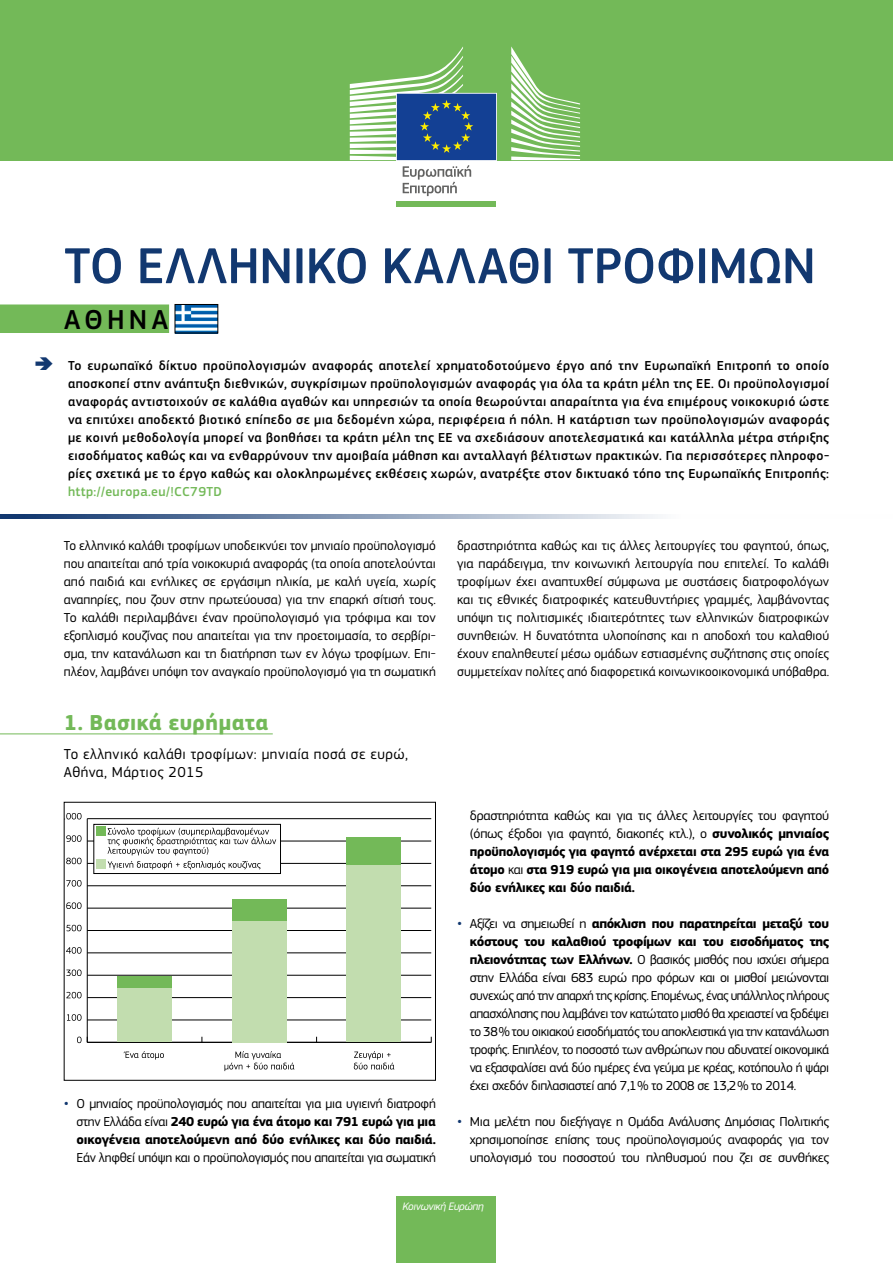
<style>
.page{position:relative;width:893px;height:1263px;background:#fff}
.page>*{position:absolute;margin:0;border:0;box-sizing:border-box;transform-origin:0 0}
.Header_1{font:500 52.5px "EC Square Sans Pro";letter-spacing:-.01em;color:#123870}
.Pays{font:500 28.5px "EC Square Sans Pro";color:#000}
.Header_2{font:700 22.5px "EC Square Sans Pro";letter-spacing:.015em;color:#73b958}
.Table_Header{font:15px/18px "EC Square Sans Pro";letter-spacing:.03em;color:#000}
.Body{font:13.5px/18px "EC Square Sans Pro";letter-spacing:-.02em;color:#000;text-align:justify}
.t1{font:500 13.5px/18px "EC Square Sans Pro";letter-spacing:.03em;color:#000;text-align:justify}
.t2{font:700 13.5px/18px "EC Square Sans Pro";letter-spacing:-.02em;color:#000;text-align:justify}
.t3{font:italic 11.25px "EC Square Sans Pro";letter-spacing:-.03em;color:#fff}
.s1{color:#73b958}
.s2{font-size:18px;color:#123870}
.s3{font-weight:700}
.s4{font-weight:400}
</style>
<div class="page">
<div style="left:397px;top:1196px;width:99px;height:67px;background:#73b958"></div>
<div style="left:397px;top:201px;width:99px;height:6px;background:#73b958"></div>
<div style="left:0;top:0;width:893px;height:160px;background:#73b958"></div>
<svg style="left:0;top:515px;width:658px;height:4px;background:#7f93b1"></svg>
<svg style="left:511px;top:46px;width:69px;height:114px"></svg>
<svg style="left:350px;top:46px;width:147px;height:151px"></svg>
<div style="left:0;top:304px;width:169px;height:29px;background:#73b958"></div>
<hr style="left:0;top:734px;width:273px;height:1px;background:#73b958">
<svg style="left:77px;top:1036px;width:10px;height:7px"></svg>
<svg style="left:67px;top:1014px;width:15px;height:7px"></svg>
<svg style="left:66px;top:992px;width:16px;height:6px"></svg>
<svg style="left:66px;top:969px;width:16px;height:7px"></svg>
<svg style="left:66px;top:947px;width:16px;height:7px"></svg>
<svg style="left:66px;top:925px;width:16px;height:6px"></svg>
<svg style="left:66px;top:902px;width:16px;height:7px"></svg>
<svg style="left:66px;top:880px;width:16px;height:6px"></svg>
<svg style="left:66px;top:858px;width:16px;height:6px"></svg>
<svg style="left:66px;top:835px;width:16px;height:7px"></svg>
<svg style="left:66px;top:813px;width:16px;height:6px"></svg>
<hr style="left:87px;top:819px;width:1px;height:223px;background:#000">
<hr style="left:87px;top:1042px;width:344px;height:1px;background:#000">
<hr style="left:87px;top:1020px;width:344px;height:1px;background:#000">
<hr style="left:87px;top:997px;width:344px;height:1px;background:#000">
<hr style="left:87px;top:975px;width:344px;height:1px;background:#000">
<hr style="left:87px;top:952px;width:344px;height:1px;background:#000">
<hr style="left:87px;top:930px;width:344px;height:1px;background:#000">
<hr style="left:87px;top:908px;width:344px;height:1px;background:#000">
<hr style="left:87px;top:885px;width:344px;height:1px;background:#000">
<hr style="left:87px;top:863px;width:344px;height:1px;background:#000">
<hr style="left:87px;top:841px;width:344px;height:1px;background:#000">
<hr style="left:87px;top:818px;width:344px;height:1px;background:#000">
<div style="left:117px;top:976px;width:55px;height:13px;background:#73b958"></div>
<div style="left:232px;top:900px;width:54px;height:21px;background:#73b958"></div>
<div style="left:347px;top:837px;width:54px;height:28px;background:#73b958"></div>
<div style="left:117px;top:989px;width:55px;height:53px;background:#c2ddaf"></div>
<div style="left:232px;top:921px;width:54px;height:121px;background:#c2ddaf"></div>
<div style="left:347px;top:865px;width:54px;height:177px;background:#c2ddaf"></div>
<svg style="left:354px;top:1051px;width:40px;height:18px"></svg>
<svg style="left:224px;top:1051px;width:70px;height:20px"></svg>
<svg style="left:124px;top:1051px;width:40px;height:8px"></svg>
<div style="left:94px;top:824px;width:186px;height:49px;background:#fff"></div>
<div style="left:94px;top:824px;width:187px;height:50px;border:1px solid #000"></div>
<svg style="left:108px;top:861px;width:153px;height:8px"></svg>
<svg style="left:108px;top:828px;width:168px;height:27px"></svg>
<div style="left:96px;top:826px;width:9px;height:9px;background:#73b958"></div>
<div style="left:96px;top:860px;width:9px;height:9px;background:#c2ddaf"></div>
<div style="left:64px;top:802px;width:372px;height:279px;border:1px solid #000"></div>
<img style="left:177px;top:306px;width:39px;height:25px">
<div style="left:175px;top:304px;width:43px;height:29px;border:1px solid #000"></div>
<h1 class="Header_1" style="left:64px;top:235px;width:753px">ΤΟ ΕΛΛΗΝΙΚΌ ΚΑΛΆΘΙ ΤΡΟΦΊΜΩΝ</h1>
<p class="Pays" style="left:64px;top:303px;width:106px">ΑΘΉΝΑ</p>
<p class="t1" style="left:68px;top:357px;width:763px">Το ευρωπαϊκό δίκτυο προϋπολογισμών αναφοράς αποτελεί χρηματοδοτούμενο έργο από την Ευρωπαϊκή Επιτροπή το οποίο αποσκοπεί στην ανάπτυξη διεθνικών, συγκρίσιμων προϋπολογισμών αναφοράς για όλα τα κράτη μέλη της ΕΕ. Οι προϋπολογισμοί αναφοράς αντιστοιχούν σε καλάθια αγαθών και υπηρεσιών τα οποία θεωρούνται απαραίτητα για ένα επιμέρους νοικοκυριό ώστε να επιτύχει αποδεκτό βιοτικό επίπεδο σε μια δεδομένη χώρα, περιφέρεια ή πόλη. Η κατάρτιση των προϋπολογισμών αναφοράς με κοινή μεθοδολογία μπορεί να βοηθήσει τα κράτη μέλη της ΕΕ να σχεδιάσουν αποτελεσματικά και κατάλληλα μέτρα στήριξης εισοδήματος καθώς και να ενθαρρύνουν την αμοιβαία μάθηση και ανταλλαγή βέλτιστων πρακτικών. Για περισσότερες πληροφο&shy;ρίες σχετικά με το έργο καθώς και ολοκληρωμένες εκθέσεις χωρών, ανατρέξτε στον δικτυακό τόπο της Ευρωπαϊκής Επιτροπής: <span class="s1">http://europa.eu/!CC79TD</span></p>
<p class="Body" style="left:64px;top:536px;width:374px">Το ελληνικό καλάθι τροφίμων υποδεικνύει τον μηνιαίο προϋπολογισμό που απαιτείται από τρία νοικοκυριά αναφοράς (τα οποία αποτελούνται από παιδιά και ενήλικες σε εργάσιμη ηλικία, με καλή υγεία, χωρίς αναπηρίες, που ζουν στην πρωτεύουσα) για την επαρκή σίτισή τους.<br>Το καλάθι περιλαμβάνει έναν προϋπολογισμό για τρόφιμα και τον εξοπλισμό κουζίνας που απαιτείται για την προετοιμασία, το σερβίρι&shy;σμα, την κατανάλωση και τη διατήρηση των εν λόγω τροφίμων. Επι&shy;πλέον, λαμβάνει υπόψη τον αναγκαίο προϋπολογισμό για τη σωματική</p>
<p class="Body" style="left:457px;top:536px;width:374px">δραστηριότητα καθώς και τις άλλες λειτουργίες του φαγητού, όπως, για παράδειγμα, την κοινωνική λειτουργία που επιτελεί. Το καλάθι τροφίμων έχει αναπτυχθεί σύμφωνα με συστάσεις διατροφολόγων και τις εθνικές διατροφικές κατευθυντήριες γραμμές, λαμβάνοντας υπόψη τις πολιτισμικές ιδιαιτερότητες των ελληνικών διατροφικών συνηθειών. Η δυνατότητα υλοποίησης και η αποδοχή του καλαθιού έχουν επαληθευτεί μέσω ομάδων εστιασμένης συζήτησης στις οποίες συμμετείχαν πολίτες από διαφορετικά κοινωνικοοικονομικά υπόβαθρα.</p>
<h2 class="Header_2" style="left:64px;top:709px;width:206px">1. Βασικά ευρήματα</h2>
<p class="Table_Header" style="left:64px;top:745px;width:346px">Το ελληνικό καλάθι τροφίμων: μηνιαία ποσά σε ευρώ,<br>Αθήνα, Μάρτιος 2015</p>
<p class="Body" style="left:77px;top:1094px;width:361px;text-indent:-13px"><span class="s2">•</span> Ο μηνιαίος προϋπολογισμός που απαιτείται για μια υγιεινή διατροφή στην Ελλάδα είναι <span class="s3">240 ευρώ για ένα άτομο και 791 ευρώ για μια οικογένεια αποτελούμενη από δύο ενήλικες και δύο παιδιά.<br></span>Εάν ληφθεί υπόψη και ο προϋπολογισμός που απαιτείται για σωματική</p>
<p class="t2" style="left:470px;top:807px;width:361px"><span class="s4">δραστηριότητα καθώς και για τις άλλες λειτουργίες του φαγητού (όπως έξοδοι για φαγητό, διακοπές κτλ.), ο</span> συνολικός μηνιαίος προϋπολογισμός για φαγητό ανέρχεται στα 295 ευρώ για ένα άτομο <span class="s4">και</span> στα 919 ευρώ για μια οικογένεια αποτελούμενη από δύο ενήλικες και δύο παιδιά.</p>
<p class="Body" style="left:470px;top:914px;width:361px;text-indent:-13px"><span class="s2">•</span> Αξίζει να σημειωθεί η <span class="s3">απόκλιση που παρατηρείται μεταξύ του κόστους του καλαθιού τροφίμων και του εισοδήματος της πλειονότητας των Ελλήνων.</span> Ο βασικός μισθός που ισχύει σήμερα στην Ελλάδα είναι 683 ευρώ προ φόρων και οι μισθοί μειώνονται συνεχώς από την απαρχή της κρίσης. Επομένως, ένας υπάλληλος πλήρους απασχόλησης που λαμβάνει τον κατώτατο μισθό θα χρειαστεί να ξοδέψει το 38% του οικιακού εισοδήματός του αποκλειστικά για την κατανάλωση τροφής. Επιπλέον, το ποσοστό των ανθρώπων που αδυνατεί οικονομικά να εξασφαλίσει ανά δύο ημέρες ένα γεύμα με κρέας, κοτόπουλο ή ψάρι έχει σχεδόν διπλασιαστεί από 7,1% το 2008 σε 13,2% το 2014.</p>
<p class="Body" style="left:470px;top:1112px;width:361px;text-indent:-13px"><span class="s2">•</span> Μια μελέτη που διεξήγαγε η Ομάδα Ανάλυσης Δημόσιας Πολιτικής χρησιμοποίησε επίσης τους προϋπολογισμούς αναφοράς για τον υπολογισμό του ποσοστού του πληθυσμού που ζει σε συνθήκες</p>
<p class="t3" style="left:402px;top:1199px;width:83px">Κοινωνική Ευρώπη</p>
</div>
